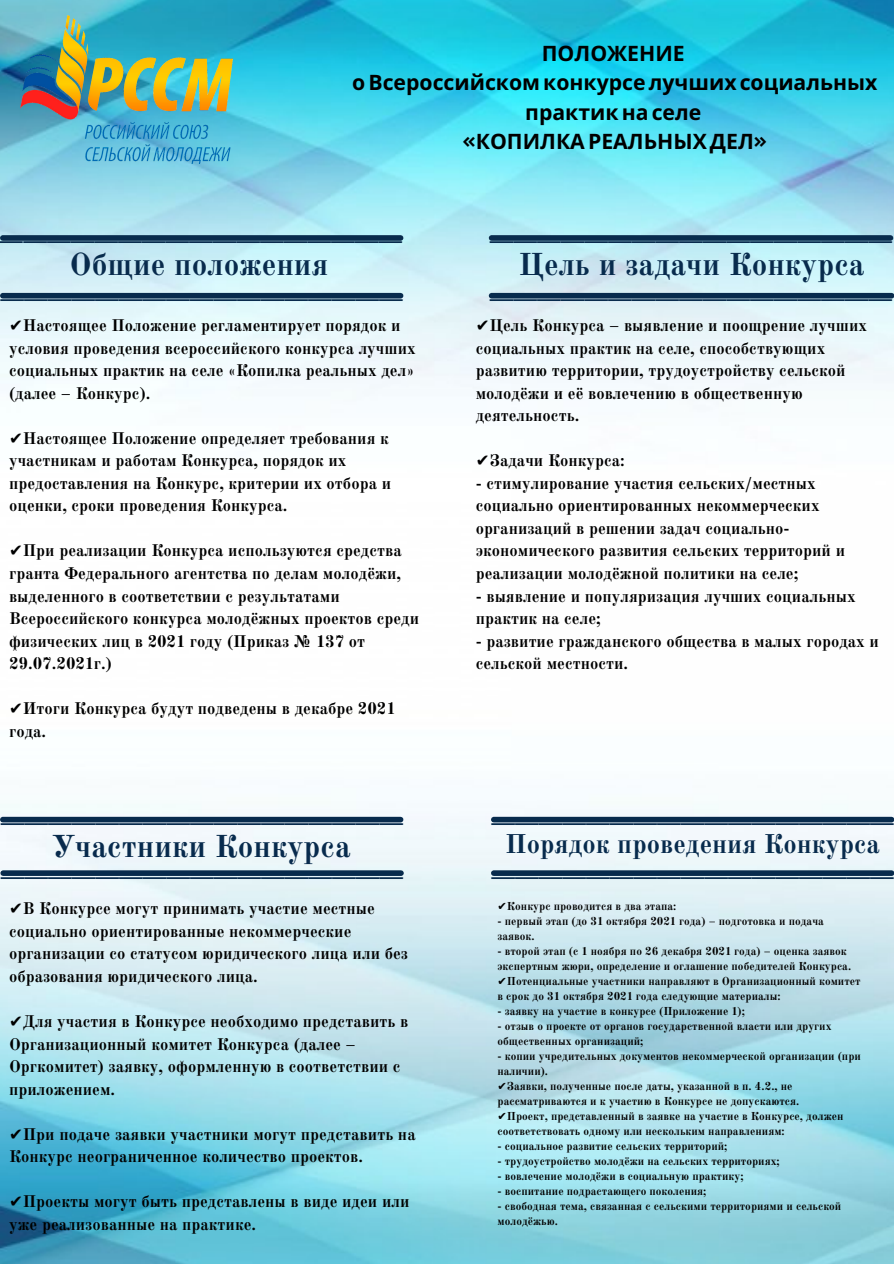
<style>
.page{position:relative;width:894px;height:1264px;background:#fff}
.page>*{position:absolute;margin:0;border:0;box-sizing:border-box;transform-origin:0 0}
.t1{font:47.25px "Abril Fatface";color:#082b4d}
.t2{font:700 31.05px "Km Standard TT";color:#082b4d}
.t3{font:700 26.55px "Km Standard TT";color:#082b4d}
.t4{font:700 21.15px/29.2px "Noto Sans";color:#000;text-align:center}
.t5{font:700 16.5px/22.5px "Km Standard TT";color:#000}
.t6{font:700 11.25px/15px "Km Standard TT";color:#000}
.s1{font-family:"Staatliches";font-weight:400}
.s2{font-family:"DejaVu Sans";font-weight:400}
</style>
<div class="page">
<img style="left:0;top:0;width:893px;height:1263px">
<img style="left:20px;top:15px;width:212px;height:149px">
<div style="left:3px;top:235px;width:397px;height:6px;background:#082b4d"></div>
<div style="left:3px;top:293px;width:397px;height:5px;background:#082b4d"></div>
<div style="left:491px;top:235px;width:399px;height:6px;background:#082b4d"></div>
<div style="left:491px;top:293px;width:400px;height:5px;background:#082b4d"></div>
<div style="left:3px;top:816px;width:397px;height:6px;background:#082b4d"></div>
<div style="left:3px;top:870px;width:398px;height:6px;background:#082b4d"></div>
<div style="left:493px;top:816px;width:398px;height:6px;background:#082b4d"></div>
<div style="left:493px;top:870px;width:398px;height:6px;background:#082b4d"></div>
<p class="t4" style="left:541px;top:38px;width:144px">ПОЛОЖЕНИЕ</p>
<p class="t4" style="left:352px;top:68px;width:526px">оВсероссийском конкурселучших социальных практикнаселе</p>
<p class="t4" style="left:463px;top:126px;width:305px"><span class="s1">«</span>КОПИЛКАРЕАЛЬНЫХДЕЛ<span class="s1">»</span></p>
<p class="t1" style="left:0;top:188px;width:403px">_________________</p>
<p class="t2" style="left:70px;top:251px;width:260px">Общие положения</p>
<p class="t5" style="left:9px;top:315px;width:408px"><span class="s2">✔</span>Настоящее Положение регламентирует порядок и условия проведения всероссийского конкурса лучших социальных практик на селе «Копилка реальных дел» (далее – Конкурс).</p>
<p class="t5" style="left:9px;top:428px;width:383px"><span class="s2">✔</span>Настоящее Положение определяет требования к участникам и работам Конкурса, порядок их предоставления на Конкурс, критерии их отбора и оценки, сроки проведения Конкурса.</p>
<p class="t5" style="left:9px;top:541px;width:411px"><span class="s2">✔</span>При реализации Конкурса используются средства гранта Федерального агентства по делам молодёжи, выделенного в соответствии с результатами Всероссийского конкурса молодёжных проектов среди физических лиц в 2021 году (Приказ № 137 от 29.07.2021г.)</p>
<p class="t5" style="left:9px;top:698px;width:387px"><span class="s2">✔</span>Итоги Конкурса будут подведены в декабре 2021 года.</p>
<p class="t1" style="left:1px;top:246px;width:403px">_________________</p>
<p class="t1" style="left:489px;top:188px;width:403px">_________________</p>
<p class="t2" style="left:518px;top:251px;width:348px">Цель и задачи Конкурса</p>
<p class="t5" style="left:475px;top:315px;width:393px"><span class="s2">✔</span>Цель Конкурса – выявление и поощрение лучших социальных практик на селе, способствующих развитию территории, трудоустройству сельской молодёжи и её вовлечению в общественную деятельность.</p>
<p class="t5" style="left:475px;top:451px;width:151px"><span class="s2">✔</span>Задачи Конкурса:</p>
<p class="t5" style="left:475px;top:473px;width:371px">- стимулирование участия сельских/местных социально ориентированных некоммерческих организаций в решении задач социально&shy;экономического развития сельских территорий и реализации молодёжной политики на селе;</p>
<p class="t5" style="left:475px;top:586px;width:381px">- выявление и популяризация лучших социальных практик на селе;</p>
<p class="t5" style="left:475px;top:631px;width:404px">- развитие гражданского общества в малых городах и сельской местности.</p>
<p class="t1" style="left:489px;top:246px;width:403px">_________________</p>
<p class="t1" style="left:1px;top:770px;width:403px">_________________</p>
<p class="t1" style="left:491px;top:770px;width:403px">_________________</p>
<p class="t2" style="left:51px;top:833px;width:301px">Участники Конкурса</p>
<p class="t5" style="left:9px;top:898px;width:400px"><span class="s2">✔</span>В Конкурсе могут принимать участие местные социально ориентированные некоммерческие организации со статусом юридического лица или без образования юридического лица.</p>
<p class="t5" style="left:9px;top:1011px;width:400px"><span class="s2">✔</span>Для участия в Конкурсе необходимо представить в Организационный комитет Конкурса (далее – Оргкомитет) заявку, оформленную в соответствии с приложением.</p>
<p class="t5" style="left:9px;top:1124px;width:408px"><span class="s2">✔</span>При подаче заявки участники могут представить на<br>Конкурс неограниченное количество проектов.</p>
<p class="t5" style="left:9px;top:1191px;width:402px"><span class="s2">✔</span>Проекты могут быть представлены в виде идеи или уже реализованные на практике.</p>
<p class="t1" style="left:1px;top:824px;width:403px">_________________</p>
<p class="t3" style="left:505px;top:833px;width:376px">Порядок проведения Конкурса</p>
<p class="t1" style="left:491px;top:824px;width:403px">_________________</p>
<p class="t6" style="left:497px;top:899px;width:180px"><span class="s2">✔</span>Конкурс проводится в два этапа:</p>
<p class="t6" style="left:497px;top:914px;width:328px">- первый этап (до 31 октября 2021 года) – подготовка и подача заявок.</p>
<p class="t6" style="left:497px;top:944px;width:355px">- второй этап (с 1 ноября по 26 декабря 2021 года) – оценка заявок экспертным жюри, определение и оглашение победителей Конкурса.</p>
<p class="t6" style="left:497px;top:974px;width:364px"><span class="s2">✔</span>Потенциальные участники направляют в Организационный комитет в срок до 31 октября 2021 года следующие материалы:</p>
<p class="t6" style="left:497px;top:1004px;width:249px">- заявку на участие в конкурсе (Приложение 1);</p>
<p class="t6" style="left:497px;top:1019px;width:335px">- отзыв о проекте от органов государственной власти или других общественных организаций;</p>
<p class="t6" style="left:497px;top:1049px;width:365px">- копии учредительных документов некоммерческой организации (при наличии).</p>
<p class="t6" style="left:497px;top:1079px;width:303px"><span class="s2">✔</span>Заявки, полученные после даты, указанной в п. 4.2., не рассматриваются и к участию в Конкурсе не допускаются.</p>
<p class="t6" style="left:497px;top:1109px;width:347px"><span class="s2">✔</span>Проект, представленный в заявке на участие в Конкурсе, должен соответствовать одному или нескольким направлениям:</p>
<p class="t6" style="left:497px;top:1139px;width:231px">- социальное развитие сельских территорий;</p>
<p class="t6" style="left:497px;top:1154px;width:284px">- трудоустройство молодёжи на сельских территориях;</p>
<p class="t6" style="left:497px;top:1169px;width:247px">- вовлечение молодёжи в социальную практику;</p>
<p class="t6" style="left:497px;top:1184px;width:210px">- воспитание подрастающего поколения;</p>
<p class="t6" style="left:497px;top:1199px;width:345px">- свободная тема, связанная с сельскими территориями и сельской молодёжью.</p>
</div>
